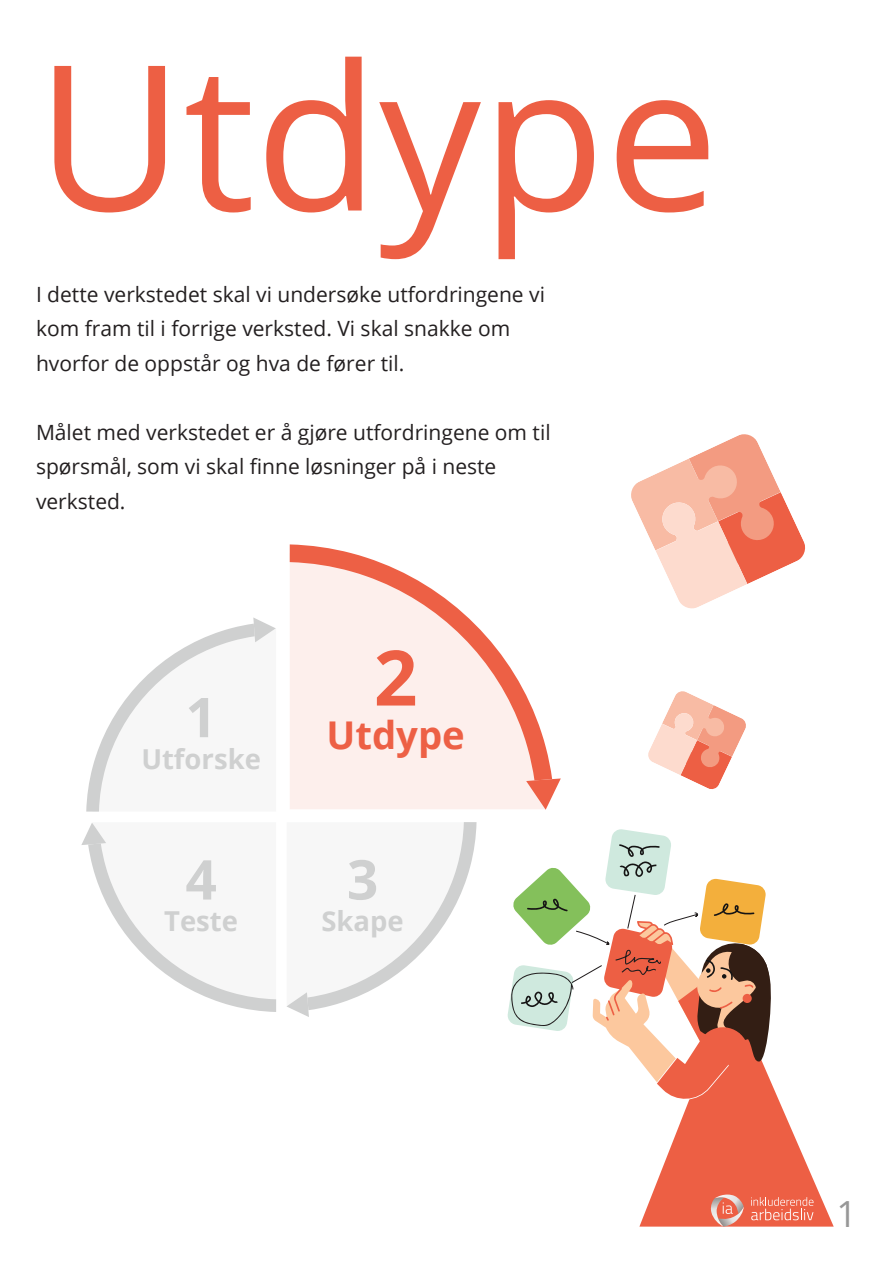
<style>
.page{position:relative;width:893px;height:1263px;background:#fff}
.page>*{position:absolute;margin:0;border:0;box-sizing:border-box;transform-origin:0 0}
.t1{font:202.5px "Open Sans";color:#ed5f44}
.t2{font:700 76.5px "Open Sans";color:#ed6045}
.t3{font:700 54.9px "Open Sans";color:#cfd0d0}
.t4{font:700 38.25px "Open Sans";color:#ed6045}
.t5{font:36px "Open Sans";color:#979797}
.t6{font:700 27.45px "Open Sans";color:#cfd0d0}
.t7{font:21px/34.5px "Open Sans";color:#231f20}
</style>
<div class="page">
<div style="left:290px;top:780px;width:236px;height:29px;background:#fdefec"></div>
<svg style="left:290px;top:544px;width:262px;height:236px;fill:#fdefec"></svg>
<svg style="left:526px;top:778px;width:35px;height:32px"></svg>
<svg style="left:81px;top:823px;width:195px;height:189px"></svg>
<svg style="left:86px;top:617px;width:190px;height:194px"></svg>
<svg style="left:287px;top:822px;width:190px;height:195px"></svg>
<svg style="left:631px;top:434px;width:175px;height:175px"></svg>
<svg style="left:648px;top:691px;width:98px;height:98px"></svg>
<svg style="left:507px;top:829px;width:327px;height:397px"></svg>
<h1 class="t1" style="left:36px;top:-2px;width:684px">Utdype</h1>
<p class="t7" style="left:36px;top:276px;width:511px">I dette verkstedet skal vi undersøke utfordringene vi kom fram til i forrige verksted. Vi skal snakke om hvorfor de oppstår og hva de fører til.</p>
<p class="t7" style="left:36px;top:414px;width:516px">Målet med verkstedet er å gjøre utfordringene om til spørsmål, som vi skal finne løsninger på i neste verksted.</p>
<h3 class="t3" style="left:185px;top:678px;width:33px">1</h3>
<h3 class="t6" style="left:141px;top:739px;width:121px">Utforske</h3>
<h3 class="t3" style="left:185px;top:841px;width:33px">4</h3>
<h3 class="t6" style="left:164px;top:901px;width:75px">Teste</h3>
<h2 class="t2" style="left:374px;top:624px;width:45px">2</h2>
<h3 class="t4" style="left:326px;top:708px;width:140px">Utdype</h3>
<h3 class="t3" style="left:347px;top:841px;width:33px">3</h3>
<h3 class="t6" style="left:321px;top:901px;width:84px">Skape</h3>
<h3 class="t5" style="left:836px;top:1189px;width:22px">1</h3>
</div>
